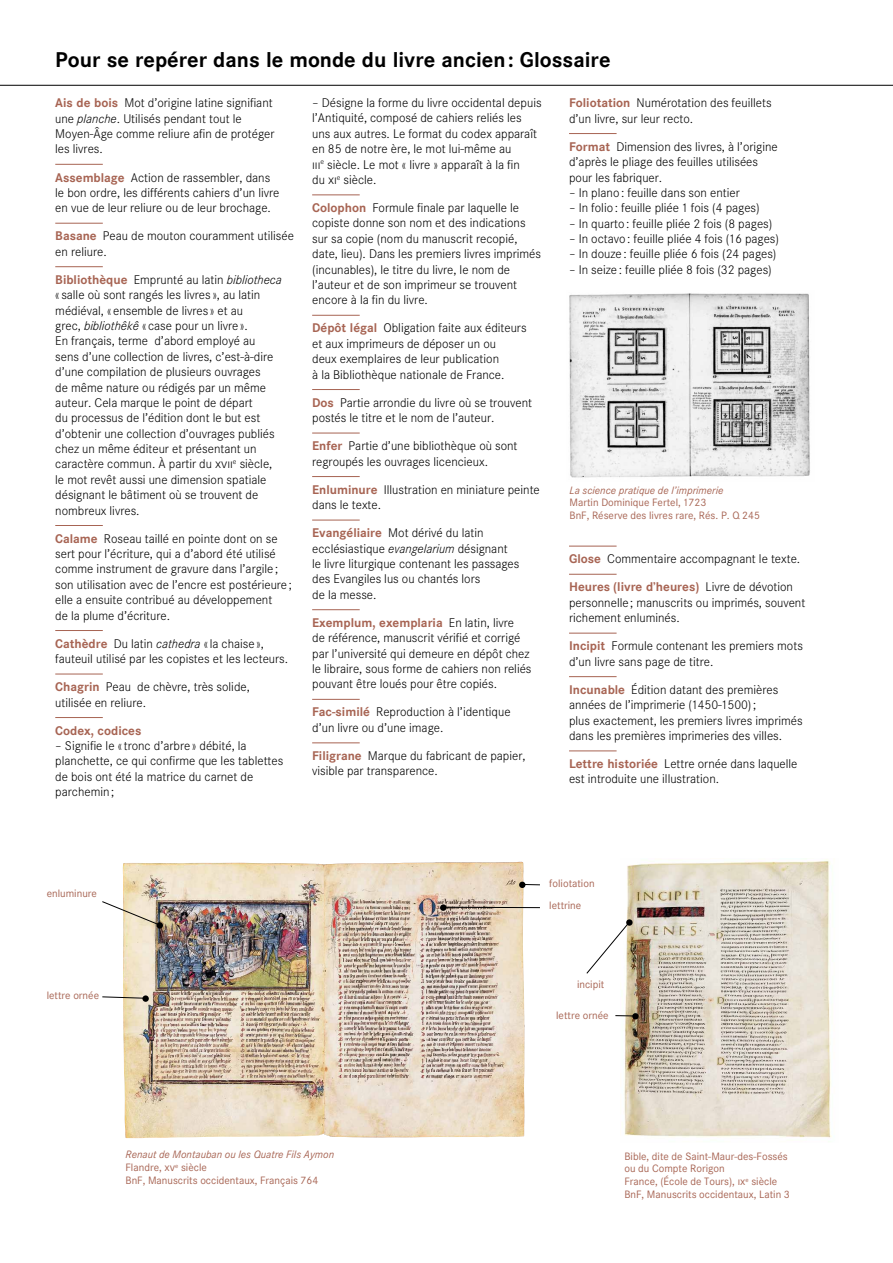
<style>
.page{position:relative;width:893px;height:1263px;background:#fff}
.page>*{position:absolute;margin:0;border:0;box-sizing:border-box;transform-origin:0 0}
.t1{font:700 21px "Corporate SBQ3";color:#000}
.t2{font:300 12.3px/15.3px "Corporate SBQ3";color:#000}
.t3{font:700 12.3px "Corporate SBQ3";color:#a76453}
.t4{font:10.5px/12.8px "Corporate SBQ3";color:#a76453}
.t5{font:italic 10.5px "Corporate SBQ3";color:#a76453}
.s1{font-weight:700;color:#a76453}
.s2{font-style:italic}
.s3{font-family:"Corporate Expert SBQ4"}
</style>
<div class="page">
<hr style="left:55px;top:164px;width:48px;height:1px;background:#a76453">
<hr style="left:55px;top:223px;width:48px;height:1px;background:#a76453">
<hr style="left:55px;top:266px;width:48px;height:1px;background:#a76453">
<hr style="left:55px;top:525px;width:48px;height:1px;background:#a76453">
<hr style="left:55px;top:630px;width:48px;height:1px;background:#a76453">
<hr style="left:55px;top:674px;width:48px;height:1px;background:#a76453">
<hr style="left:55px;top:717px;width:48px;height:1px;background:#a76453">
<hr style="left:312px;top:195px;width:48px;height:1px;background:#a76453">
<hr style="left:312px;top:315px;width:48px;height:1px;background:#a76453">
<hr style="left:312px;top:389px;width:48px;height:1px;background:#a76453">
<hr style="left:312px;top:433px;width:48px;height:1px;background:#a76453">
<hr style="left:312px;top:476px;width:48px;height:1px;background:#a76453">
<hr style="left:312px;top:520px;width:48px;height:1px;background:#a76453">
<hr style="left:312px;top:609px;width:48px;height:1px;background:#a76453">
<hr style="left:312px;top:699px;width:48px;height:1px;background:#a76453">
<hr style="left:312px;top:743px;width:48px;height:1px;background:#a76453">
<hr style="left:569px;top:133px;width:48px;height:1px;background:#a76453">
<hr style="left:569px;top:546px;width:48px;height:1px;background:#a76453">
<hr style="left:569px;top:574px;width:48px;height:1px;background:#a76453">
<hr style="left:569px;top:633px;width:48px;height:1px;background:#a76453">
<hr style="left:569px;top:676px;width:48px;height:1px;background:#a76453">
<hr style="left:569px;top:751px;width:48px;height:1px;background:#a76453">
<img style="left:569px;top:293px;width:241px;height:185px">
<hr style="left:0;top:85px;width:893px;height:1px;background:#000">
<img style="left:620px;top:859px;width:212px;height:279px">
<img style="left:123px;top:863px;width:201px;height:275px">
<img style="left:324px;top:862px;width:201px;height:275px">
<svg style="left:102px;top:901px;width:61px;height:27px"></svg>
<svg style="left:102px;top:996px;width:41px;height:3px"></svg>
<div style="left:142px;top:995px;width:7px;height:7px;background:#000;border-radius:50%"></div>
<svg style="left:615px;top:1015px;width:17px;height:1px"></svg>
<div style="left:632px;top:1013px;width:7px;height:6px;background:#000;border-radius:50%"></div>
<svg style="left:586px;top:921px;width:44px;height:53px"></svg>
<div style="left:626px;top:919px;width:7px;height:7px;background:#000;border-radius:50%"></div>
<hr style="left:443px;top:907px;width:97px;height:1px;background:#000">
<div style="left:440px;top:904px;width:6px;height:7px;background:#000;border-radius:50%"></div>
<svg style="left:519px;top:882px;width:21px;height:6px"></svg>
<h1 class="t1" style="left:55px;top:47px;width:557px">Pour se repérer dans le monde du livre ancien: Glossaire</h1>
<p class="t2" style="left:55px;top:95px;width:221px"><span class="s1">Ais de bois</span> Mot d’origine latine signifiant une <span class="s2">planche</span>. Utilisés pendant tout le Moyen-Âge comme reliure afin de protéger les livres.</p>
<p class="t2" style="left:55px;top:170px;width:226px"><span class="s1">Assemblage</span> Action de rassembler, dans le bon ordre, les différents cahiers d’un livre en vue de leur reliure ou de leur brochage.</p>
<p class="t2" style="left:55px;top:229px;width:240px"><span class="s1">Basane</span> Peau de mouton couramment utilisée en reliure.</p>
<p class="t2" style="left:55px;top:272px;width:228px"><span class="s1">Bibliothèque</span> Emprunté au latin <span class="s2">bibliotheca </span>« salle où sont rangés les livres », au latin médiéval, «ensemble de livres » et au<br>grec, <span class="s2">bibliothêkê</span> « case pour un livre».<br>En français, terme d’abord employé au sens d’une collection de livres, c’est-à-dire d’une compilation de plusieurs ouvrages<br>de même nature ou rédigés par un même auteur. Cela marque le point de départ<br>du processus de l’édition dont le but est d’obtenir une collection d’ouvrages publiés chez un même éditeur et présentant un caractère commun. À partir du <span class="s3">xvii</span><sup>e</sup> siècle, le mot revêt aussi une dimension spatiale désignant le bâtiment où se trouvent de nombreux livres.</p>
<p class="t2" style="left:55px;top:531px;width:238px"><span class="s1">Calame</span> Roseau taillé en pointe dont on se sert pour l’écriture, qui a d’abord été utilisé comme instrument de gravure dans l’argile; son utilisation avec de l’encre est postérieure; elle a ensuite contribué au développement<br>de la plume d’écriture.</p>
<p class="t2" style="left:55px;top:636px;width:234px"><span class="s1">Cathèdre</span> Du latin <span class="s2">cathedra</span> «la chaise», fauteuil utilisé par les copistes et les lecteurs.</p>
<p class="t2" style="left:55px;top:679px;width:196px"><span class="s1">Chagrin</span> Peau de chèvre, très solide, utilisée en reliure.</p>
<p class="t3" style="left:55px;top:723px;width:88px">Codex, codices</p>
<p class="t2" style="left:55px;top:738px;width:230px">– Signifie le «tronc d’arbre» débité, la planchette, ce qui confirme que les tablettes de bois ont été la matrice du carnet de parchemin;</p>
<p class="t2" style="left:312px;top:95px;width:231px">– Désigne la forme du livre occidental depuis l’Antiquité, composé de cahiers reliés les uns aux autres. Le format du codex apparaît en 85 de notre ère, le mot lui-même au<br><span class="s3">iii</span><sup>e</sup> siècle. Le mot « livre » apparaît à la fin<br>du <span class="s3">xi</span><sup>e</sup> siècle.</p>
<p class="t2" style="left:312px;top:200px;width:230px"><span class="s1">Colophon</span> Formule finale par laquelle le copiste donne son nom et des indications sur sa copie (nom du manuscrit recopié, date, lieu). Dans les premiers livres imprimés (incunables), le titre du livre, le nom de l’auteur et de son imprimeur se trouvent encore à la fin du livre.</p>
<p class="t2" style="left:312px;top:321px;width:216px"><span class="s1">Dépôt légal</span> Obligation faite aux éditeurs et aux imprimeurs de déposer un ou<br>deux exemplaires de leur publication<br>à la Bibliothèque nationale de France.</p>
<p class="t2" style="left:312px;top:395px;width:221px"><span class="s1">Dos</span> Partie arrondie du livre où se trouvent postés le titre et le nom de l’auteur.</p>
<p class="t2" style="left:312px;top:438px;width:207px"><span class="s1">Enfer</span> Partie d’une bibliothèque où sont regroupés les ouvrages licencieux.</p>
<p class="t2" style="left:312px;top:482px;width:229px"><span class="s1">Enluminure</span> Illustration en miniature peinte dans le texte.</p>
<p class="t2" style="left:312px;top:525px;width:209px"><span class="s1">Evangéliaire</span> Mot dérivé du latin ecclésiastique <span class="s2">evangelarium</span> désignant le livre liturgique contenant les passages des Evangiles lus ou chantés lors<br>de la messe.</p>
<p class="t2" style="left:312px;top:615px;width:221px"><span class="s1">Exemplum, exemplaria</span> En latin, livre<br>de référence, manuscrit vérifié et corrigé par l’université qui demeure en dépôt chez le libraire, sous forme de cahiers non reliés pouvant être loués pour être copiés.</p>
<p class="t2" style="left:312px;top:705px;width:200px"><span class="s1">Fac-similé</span> Reproduction à l’identique d’un livre ou d’une image.</p>
<p class="t2" style="left:312px;top:748px;width:215px"><span class="s1">Filigrane</span> Marque du fabricant de papier, visible par transparence.</p>
<p class="t2" style="left:569px;top:95px;width:204px"><span class="s1">Foliotation</span> Numérotation des feuillets d’un livre, sur leur recto.</p>
<p class="t2" style="left:569px;top:139px;width:210px"><span class="s1">Format</span> Dimension des livres, à l’origine d’après le pliage des feuilles utilisées pour les fabriquer.</p>
<p class="t2" style="left:569px;top:185px;width:172px">– In plano: feuille dans son entier</p>
<p class="t2" style="left:569px;top:200px;width:192px">– In folio: feuille pliée 1 fois (4 pages)</p>
<p class="t2" style="left:569px;top:216px;width:205px">– In quarto: feuille pliée 2 fois (8 pages)</p>
<p class="t2" style="left:569px;top:231px;width:211px">– In octavo: feuille pliée 4 fois (16 pages)</p>
<p class="t2" style="left:569px;top:247px;width:209px">– In douze: feuille pliée 6 fois (24 pages)</p>
<p class="t2" style="left:569px;top:262px;width:204px">– In seize: feuille pliée 8 fois (32 pages)</p>
<p class="t5" style="left:569px;top:483px;width:156px">La science pratique de l’imprimerie</p>
<p class="t4" style="left:569px;top:496px;width:192px">Martin Dominique Fertel, 1723<br>BnF, Réserve des livres rare, Rés. P. Q 245</p>
<p class="t2" style="left:569px;top:551px;width:233px"><span class="s1">Glose</span> Commentaire accompagnant le texte.</p>
<p class="t2" style="left:569px;top:580px;width:238px"><span class="s1">Heures (livre d’heures)</span> Livre de dévotion personnelle; manuscrits ou imprimés, souvent richement enluminés.</p>
<p class="t2" style="left:569px;top:638px;width:235px"><span class="s1">Incipit</span> Formule contenant les premiers mots d’un livre sans page de titre.</p>
<p class="t2" style="left:569px;top:682px;width:235px"><span class="s1">Incunable</span> Édition datant des premières années de l’imprimerie (1450-1500);<br>plus exactement, les premiers livres imprimés dans les premières imprimeries des villes.</p>
<p class="t2" style="left:569px;top:756px;width:230px"><span class="s1">Lettre historiée</span> Lettre ornée dans laquelle est introduite une illustration.</p>
<p class="t4" style="left:47px;top:887px;width:52px">enluminure</p>
<p class="t4" style="left:47px;top:989px;width:54px">lettre ornée</p>
<p class="t4" style="left:549px;top:877px;width:47px">foliotation</p>
<p class="t4" style="left:549px;top:899px;width:34px">lettrine</p>
<p class="t4" style="left:577px;top:978px;width:29px">incipit</p>
<p class="t4" style="left:556px;top:1009px;width:54px">lettre ornée</p>
<p class="t4" style="left:126px;top:1148px;width:210px"><span class="s2">Renaut de Montauban ou les Quatre Fils Aymon<br></span>Flandre, <span class="s3">xv</span><sup>e</sup> siècle<br>BnF, Manuscrits occidentaux, Français 764</p>
<p class="t4" style="left:624px;top:1150px;width:167px">Bible, dite de Saint-Maur-des-Fossés ou du Compte Rorigon<br>France, (école de Tours), <span class="s3">ix</span><sup>e</sup> siècle BnF, Manuscrits occidentaux, Latin 3</p>
</div>
